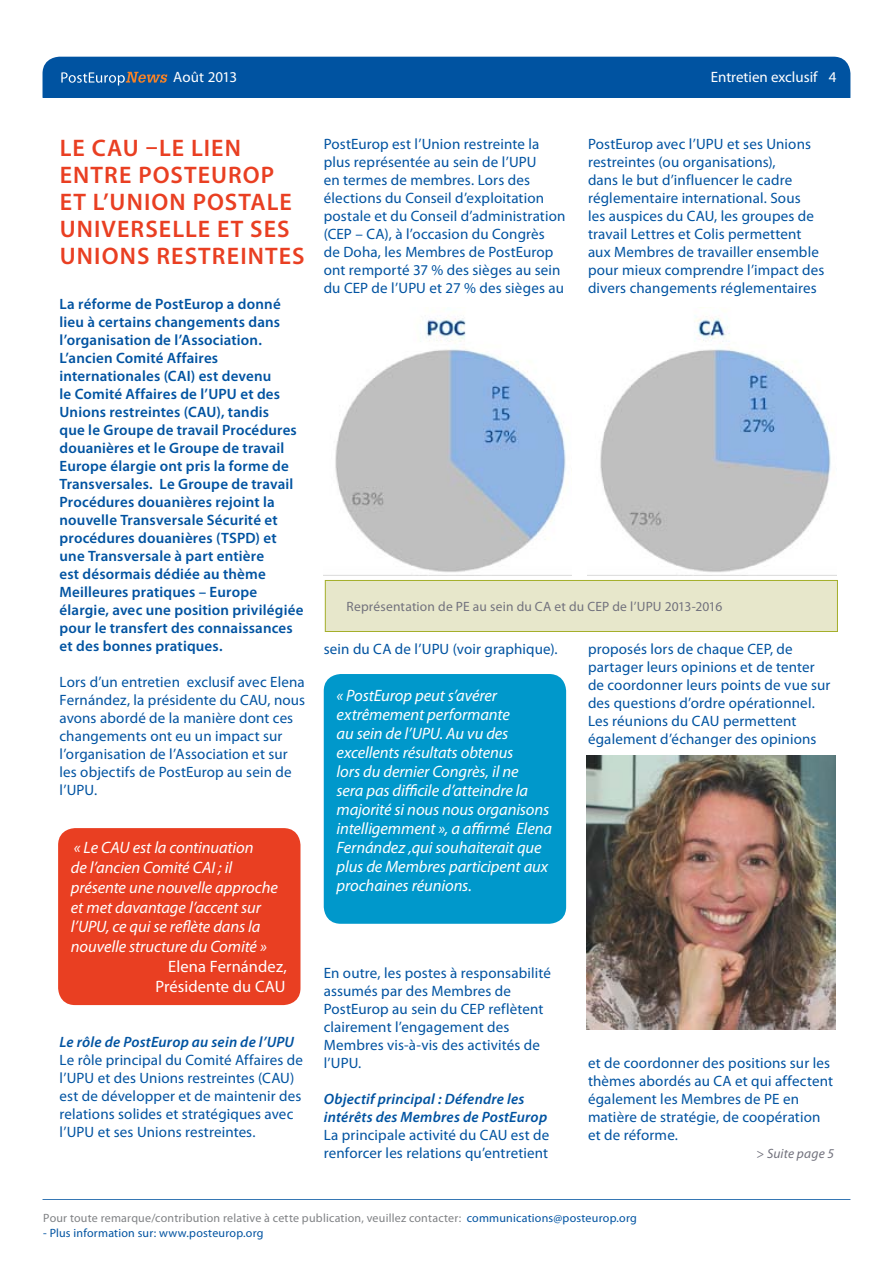
<style>
.page{position:relative;width:893px;height:1263px;background:#fff}
.page>*{position:absolute;margin:0;border:0;box-sizing:border-box;transform-origin:0 0}
.t1{font:600 24px/27px "Myriad Pro";letter-spacing:.045em;color:#e93f22}
.t2{font:italic 16.5px/19px "Myriad Pro";letter-spacing:-.005em;color:#fff}
.t3{font:16.5px/19.8px "Myriad Pro";letter-spacing:.005em;color:#fff;text-align:right}
.t4{font:15px/18px "Myriad Pro";letter-spacing:.01em;color:#0053a1}
.t5{font:600 15px/18px "Myriad Pro";letter-spacing:.01em;color:#0053a1}
.t6{font:italic 600 15px/18px "Myriad Pro";letter-spacing:.015em;color:#0053a1}
.t7{font:15px "Myriad Pro";color:#fff}
.t8{font:13.5px "Myriad Pro";letter-spacing:.01em;color:#72727d}
.t9{font:italic 13.5px "Myriad Pro";letter-spacing:.01em;color:#72727d}
.t10{font:12px "Myriad Pro";letter-spacing:.015em;color:#808285}
.t11{font:12px "Myriad Pro";letter-spacing:.015em;color:#0053a1}
.s1{color:#0053a1}
</style>
<div class="page">
<div style="left:43px;top:57px;width:807px;height:56px;background:#0053a1;border-radius:17px"></div>
<div style="left:37px;top:98px;width:823px;height:18px;background:#fff"></div>
<svg style="left:61px;top:72px;width:106px;height:14px"></svg>
<hr style="left:43px;top:1199px;width:807px;height:2px;background:#0053a1">
<img style="left:335px;top:317px;width:231px;height:258px">
<div style="left:58px;top:828px;width:242px;height:177px;background:#e93f22;border-radius:17px"></div>
<img style="left:600px;top:316px;width:233px;height:259px">
<div style="left:325px;top:580px;width:512px;height:51px;background:#e7e7cb"></div>
<div style="left:325px;top:580px;width:512px;height:51px;border:1px solid #a4af2a"></div>
<div style="left:324px;top:674px;width:242px;height:250px;background:#0098cb;border-radius:17px"></div>
<img style="left:587px;top:755px;width:248px;height:274px">
<p class="t7" style="left:173px;top:68px;width:65px">Août 2013</p>
<p class="t7" style="left:711px;top:68px;width:108px">Entretien exclusif</p>
<p class="t7" style="left:829px;top:68px;width:9px">4</p>
<h1 class="t1" style="left:60px;top:134px;width:48px">le cau</h1>
<h1 class="t1" style="left:60px;top:134px;width:199px;text-indent:86px">–le lien entre PostEurop et l’Union</h1>
<h1 class="t1" style="left:193px;top:188px;width:15px">pos</h1>
<h1 class="t1" style="left:238px;top:188px;width:27px">tale</h1>
<h1 class="t1" style="left:60px;top:215px;width:100px">universelle</h1>
<h1 class="t1" style="left:217px;top:215px;width:47px">et ses</h1>
<h1 class="t1" style="left:60px;top:242px;width:33px">Unions</h1>
<h1 class="t1" style="left:156px;top:242px;width:136px">restreintes</h1>
<p class="t5" style="left:60px;top:295px;width:245px">La réforme de PostEurop a donné lieu à certains changements dans l’organisation de l’Association.<br>L’ancien Comité Affaires internationales (CAI) est devenu<br>le Comité Affaires de l’UPU et des Unions restreintes (CAU), tandis<br>que le Groupe de travail Procédures douanières et le Groupe de travail Europe élargie ont pris la forme de Transversales. Le Groupe de travail Procédures douanières rejoint la nouvelle Transversale Sécurité et procédures douanières (TSPD) et une Transversale à part entière<br>est désormais dédiée au thème Meilleures pratiques – Europe élargie, avec une position privilégiée pour le transfert des connaissances et des bonnes pratiques.</p>
<p class="t4" style="left:60px;top:673px;width:247px">Lors d’un entretien exclusif avec Elena<br>Fernández, la présidente du CAU, nous avons abordé de la manière dont ces changements ont eu un impact sur l’organisation de l’Association et sur les objectifs de PostEurop au sein de l’UPU.</p>
<p class="t2" style="left:71px;top:837px;width:209px;line-height:19.8px">« Le CAU est la continuation<br>de l’ancien Comité CAI ; il présente une nouvelle approche et met davantage l’accent sur l’UPU, ce qui se reflète dans la nouvelle structure du Comité »</p>
<p class="t3" style="left:155px;top:956px;width:133px">Elena Fernández,<br>Présidente du CAU</p>
<p class="t6" style="left:60px;top:1033px;width:236px">Le rôle de PostEurop au sein de l’UPU</p>
<p class="t4" style="left:60px;top:1051px;width:245px">Le rôle principal du Comité Affaires de l’UPU et des Unions restreintes (CAU) est de développer et de maintenir des relations solides et stratégiques avec l’UPU et ses Unions restreintes.</p>
<p class="t4" style="left:324px;top:135px;width:243px">PostEurop est l’Union restreinte la plus représentée au sein de l’UPU<br>en termes de membres. Lors des élections du Conseil d’exploitation postale et du Conseil d’administration (CEP – CA), à l’occasion du Congrès<br>de Doha, les Membres de PostEurop ont remporté 37 % des sièges au sein du CEP de l’UPU et 27 % des sièges au</p>
<p class="t4" style="left:588px;top:135px;width:238px">PostEurop avec l’UPU et ses Unions restreintes (ou organisations),<br>dans le but d’influencer le cadre réglementaire international. Sous<br>les auspices du CAU, les groupes de travail Lettres et Colis permettent aux Membres de travailler ensemble pour mieux comprendre l’impact des divers changements réglementaires</p>
<p class="t8" style="left:347px;top:598px;width:377px">Représentation de PE au sein du CA et du CEP de l’UPU 2013-2016</p>
<p class="t4" style="left:324px;top:639px;width:235px">sein du CA de l’UPU (voir graphique).</p>
<p class="t2" style="left:336px;top:685px;width:217px">« PostEurop peut s’avérer extrêmement performante<br>au sein de l’UPU. Au vu des excellents résultats obtenus<br>lors du dernier Congrès, il ne<br>sera pas difficile d’atteindre la majorité si nous nous organisons intelligemment », a affirmé Elena<br>Fernández ,qui souhaiterait que plus de Membres participent aux prochaines réunions.</p>
<p class="t4" style="left:324px;top:963px;width:229px">En outre, les postes à responsabilité assumés par des Membres de<br>PostEurop au sein du CEP reflètent clairement l’engagement des<br>Membres vis-à-vis des activités de l’UPU.</p>
<p class="t6" style="left:324px;top:1089px;width:225px">Objectif principal : Défendre les intérêts des Membres de PostEurop</p>
<p class="t4" style="left:324px;top:1125px;width:227px">La principale activité du CAU est de renforcer les relations qu’entretient</p>
<p class="t4" style="left:588px;top:639px;width:244px">proposés lors de chaque CEP, de partager leurs opinions et de tenter de coordonner leurs points de vue sur des questions d’ordre opérationnel.<br>Les réunions du CAU permettent également d’échanger des opinions</p>
<p class="t4" style="left:588px;top:1053px;width:247px">et de coordonner des positions sur les thèmes abordés au CA et qui affectent également les Membres de PE en matière de stratégie, de coopération et de réforme.</p>
<p class="t9" style="left:756px;top:1145px;width:79px">&gt; Suite page 5</p>
<p class="t10" style="left:43px;top:1211px;width:595px">Pour toute remarque/contribution relative à cette publication, veuillez contacter: <span class="s1">communications@posteurop.org</span></p>
<p class="t11" style="left:43px;top:1226px;width:222px">- Plus information sur: www.posteurop.org</p>
</div>
